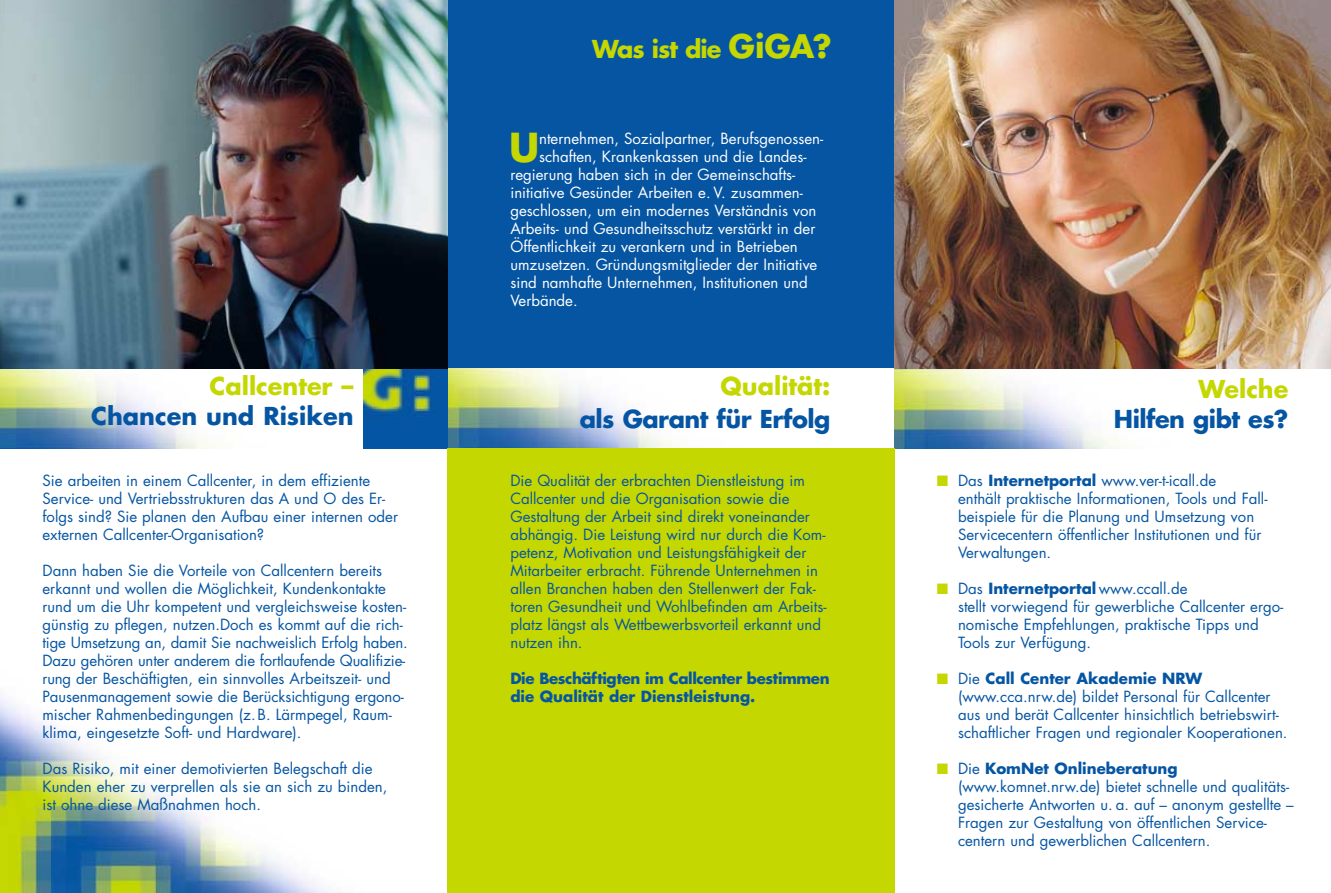
<style>
.page{position:relative;width:1331px;height:893px;background:#fff}
.page>*{position:absolute;margin:0;border:0;box-sizing:border-box;transform-origin:0 0}
.t1{font:700 38.85px "Futura";color:#c5d700}
.t2{font:700 24px "Futura";letter-spacing:-.02em;color:#0555a3}
.t3{font:700 24px "Futura";color:#c5d700}
.t4{font:700 24px "Futura";color:#0555a3}
.t5{font:700 24px "Futura";letter-spacing:-.04em;color:#c5d700}
.t6{font:15px/18px "Futura";color:#0555a3}
.t7{font:15px "Futura";color:#fff}
.t8{font:700 15px/18px "Futura";letter-spacing:-.025em;color:#0555a3}
.s1{font-size:31.5px}
.s2{color:#c5d700}
.s3{font-weight:700}
</style>
<div class="page">
<img style="left:0;top:696px;width:328px;height:196px">
<img style="left:0;top:368px;width:364px;height:80px">
<img style="left:447px;top:368px;width:225px;height:80px">
<svg style="left:364px;top:368px;width:83px;height:80px;background:#2a6d87"></svg>
<img style="left:894px;top:368px;width:407px;height:80px">
<div style="left:447px;top:448px;width:447px;height:444px;background:#c5d700"></div>
<div style="left:447px;top:0;width:447px;height:368px;background:#0555a3"></div>
<img style="left:894px;top:0;width:436px;height:368px">
<img style="left:0;top:0;width:447px;height:368px">
<h2 class="t3" style="left:209px;top:375px;width:145px">Callcenter –</h2>
<h2 class="t4" style="left:91px;top:405px;width:264px">Chancen und Risiken</h2>
<p class="t6" style="left:43px;top:473px;width:357px">Sie arbeiten in einem Callcenter, in dem effiziente Service- und Vertriebsstrukturen das A und O des Er&shy;folgs sind? Sie planen den Aufbau einer internen oder externen Callcenter-Organisation?</p>
<p class="t6" style="left:43px;top:563px;width:367px">Dann haben Sie die Vorteile von Callcentern bereits erkannt und wollen die Möglichkeit, Kundenkontakte rund um die Uhr kompetent und vergleichsweise kosten&shy;günstig zu pflegen, nutzen.Doch es kommt auf die rich&shy;tige Umsetzung an, damit Sie nachweislich Erfolg haben.<br>Dazu gehören unter anderem die fortlaufende Qualifizie&shy;rung der Beschäftigten, ein sinnvolles Arbeitszeit- und Pausenmanagement sowie die Berücksichtigung ergono&shy;mischer Rahmenbedingungen (z.B. Lärmpegel, Raum&shy;klima, eingesetzte Soft- und Hardware).</p>
<p class="t6" style="left:43px;top:761px;width:346px">Das Risiko, mit einer demotivierten Belegschaft die<br>Kunden eher zu verprellen als sie an sich zu binden, ist ohne diese Maßnahmen hoch.</p>
<h2 class="t5" style="left:592px;top:38px;width:241px">Was ist die <span class="s1">GiGA?</span></h2>
<h1 class="t1" style="left:509px;top:130px;width:32px">U</h1>
<p class="t7" style="left:539px;top:132px;width:285px">nternehmen, Sozialpartner, Berufsgenossen-</p>
<p class="t7" style="left:539px;top:150px;width:269px">schaften, Krankenkassen und die Landes-</p>
<p class="t7" style="left:510px;top:168px;width:286px">regierung haben sich in der Gemeinschafts-</p>
<p class="t7" style="left:510px;top:186px;width:294px">initiative Gesünder Arbeiten e. V. zusammen-</p>
<p class="t7" style="left:510px;top:204px;width:307px">geschlossen, um ein modernes Verständnis von</p>
<p class="t7" style="left:510px;top:222px;width:306px">Arbeits- und Gesundheitsschutz verstärkt in der</p>
<p class="t7" style="left:510px;top:240px;width:289px">Öffentlichkeit zu verankern und in Betrieben</p>
<p class="t7" style="left:510px;top:258px;width:308px">umzusetzen. Gründungsmitglieder der Initiative</p>
<p class="t7" style="left:510px;top:276px;width:299px">sind namhafte Unternehmen, Institutionen und</p>
<p class="t7" style="left:510px;top:294px;width:69px">Verbände.</p>
<h2 class="t3" style="left:720px;top:375px;width:111px">Qualität:</h2>
<h2 class="t2" style="left:579px;top:408px;width:252px">als Garant für Erfolg</h2>
<p class="t6" style="left:510px;top:473px;width:318px">Die Qualität der erbrachten Dienstleistung im Callcenter und die Organisation sowie die Gestaltung der Arbeit sind direkt voneinander abhängig. Die Leistung wird nur durch die Kom&shy;petenz, Motivation und Leistungsfähigkeit der Mitarbeiter erbracht. Führende Unternehmen in allen Branchen haben den Stellenwert der Fak&shy;toren Gesundheit und Wohlbefinden am Arbeits&shy;platz längst als Wettbewerbsvorteil erkannt und nutzen ihn.</p>
<p class="t8" style="left:510px;top:671px;width:321px">Die Beschäftigten im Callcenter bestimmen die Qualität der Dienstleistung.</p>
<h2 class="t3" style="left:1198px;top:378px;width:91px">Welche</h2>
<h2 class="t2" style="left:1114px;top:408px;width:176px">Hilfen gibt es?</h2>
<p class="t6" style="left:958px;top:473px;width:311px;text-indent:-21px"><span class="s2">■</span> Das <span class="s3">Internetportal</span> www.ver-t-icall.de<br>enthält praktische Informationen, Tools und Fall&shy;beispiele für die Planung und Umsetzung von Servicecentern öffentlicher Institutionen und für Verwaltungen.</p>
<p class="t6" style="left:958px;top:581px;width:327px;text-indent:-21px"><span class="s2">■</span> Das <span class="s3">Internetportal</span> www.ccall.de<br>stellt vorwiegend für gewerbliche Callcenter ergo&shy;nomische Empfehlungen, praktische Tipps und Tools zur Verfügung.</p>
<p class="t6" style="left:958px;top:671px;width:331px;text-indent:-21px"><span class="s2">■</span> Die <span class="s3">Call Center Akademie NRW </span>(www.cca.nrw.de) bildet Personal für Callcenter aus und berät Callcenter hinsichtlich betriebswirt&shy;schaftlicher Fragen und regionaler Kooperationen.</p>
<p class="t6" style="left:958px;top:761px;width:337px;text-indent:-21px"><span class="s2">■</span> Die <span class="s3">KomNet Onlineberatung </span>(www.komnet.nrw.de) bietet schnelle und qualitäts&shy;gesicherte Antworten u. a. auf – anonym gestellte – Fragen zur Gestaltung von öffentlichen Service&shy;centern und gewerblichen Callcentern.</p>
</div>
